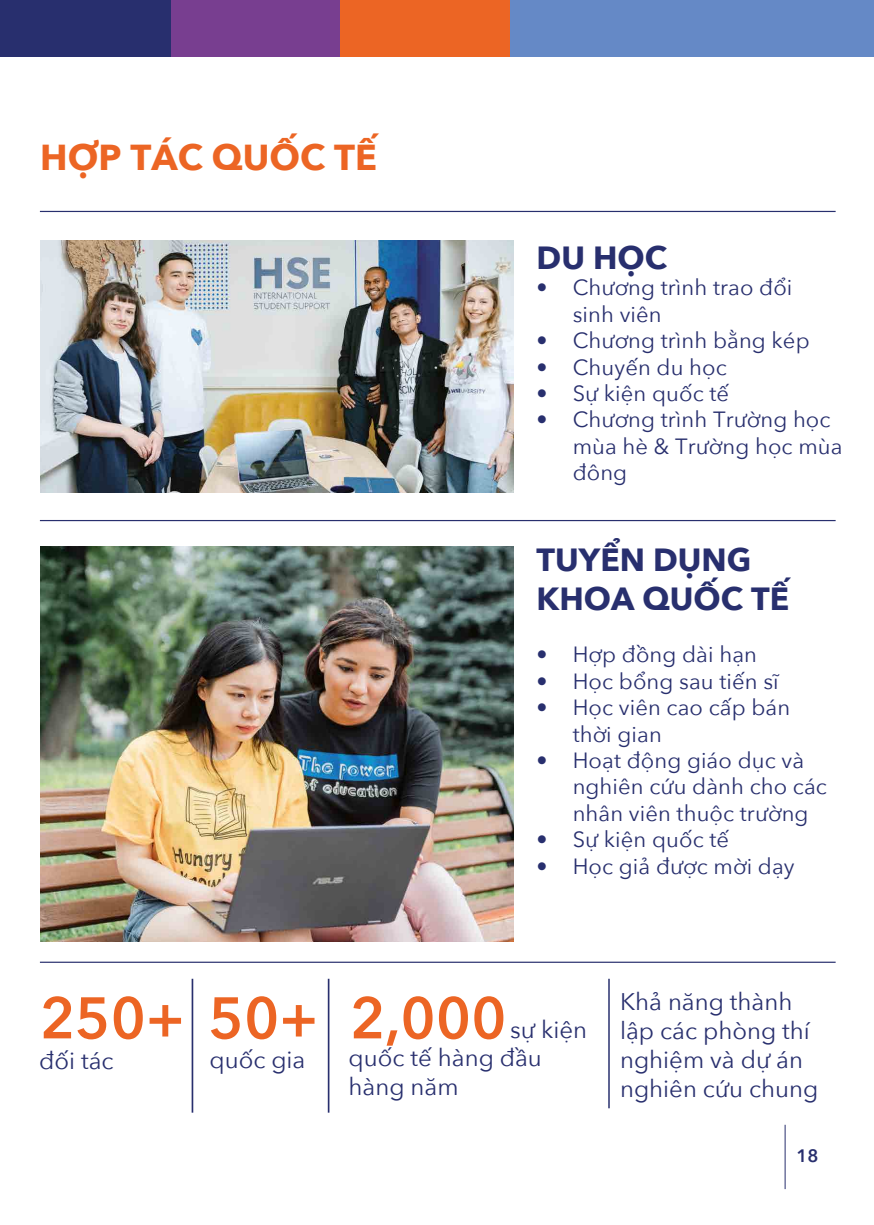
<style>
.page{position:relative;width:874px;height:1225px;background:#fff}
.page>*{position:absolute;margin:0;border:0;box-sizing:border-box;transform-origin:0 0}
.t1{font:600 58px "Avenir Next";color:#ec6524}
.t2{font:700 36px "Avenir Next";color:#ec6524}
.t3{font:700 32px/38.4px "Avenir Next";color:#282f6e}
.t4{font:24px/28.8px "Avenir Next";color:#282f6e}
.t5{font:22px/26.4px "Avenir Next";letter-spacing:.005em;color:#282f6e}
.t6{font:600 18px "Avenir Next";color:#282f6e}
</style>
<div class="page">
<hr style="left:784px;top:1124px;width:1px;height:65px;background:#282f6e">
<hr style="left:40px;top:211px;width:795px;height:1px;background:#282f6e">
<hr style="left:40px;top:520px;width:795px;height:1px;background:#282f6e">
<hr style="left:40px;top:961px;width:795px;height:2px;background:#282f6e">
<img style="left:40px;top:240px;width:473px;height:252px">
<img style="left:40px;top:547px;width:473px;height:394px">
<hr style="left:191px;top:978px;width:2px;height:134px;background:#282f6e">
<hr style="left:608px;top:978px;width:1px;height:130px;background:#282f6e">
<hr style="left:327px;top:978px;width:2px;height:134px;background:#282f6e">
<div style="left:339px;top:0;width:171px;height:57px;background:#ec6524"></div>
<div style="left:169px;top:0;width:170px;height:57px;background:#783e90"></div>
<div style="left:0;top:0;width:170px;height:57px;background:#282f6e"></div>
<div style="left:510px;top:0;width:363px;height:57px;background:#6589c6"></div>
<h2 class="t2" style="left:40px;top:126px;width:338px">HỢP TÁC QUỐC TẾ</h2>
<h3 class="t3" style="left:536px;top:238px;width:132px">DU HỌC</h3>
<p class="t5" style="left:572px;top:274px;width:221px;text-indent:-36px">• Chương trình trao đổi sinh viên</p>
<p class="t5" style="left:536px;top:326px;width:274px">• Chương trình bằng kép</p>
<p class="t5" style="left:536px;top:353px;width:191px">• Chuyến du học</p>
<p class="t5" style="left:536px;top:379px;width:194px">• Sự kiện quốc tế</p>
<p class="t5" style="left:572px;top:406px;width:271px;text-indent:-36px">• Chương trình Trường học mùa hè &amp; Trường học mùa đông</p>
<h3 class="t3" style="left:536px;top:540px;width:254px">TUYỂN DỤNG<br>KHOA QUỐC TẾ</h3>
<p class="t5" style="left:536px;top:640px;width:222px">• Hợp đồng dài hạn</p>
<p class="t5" style="left:536px;top:667px;width:243px">• Học bổng sau tiến sĩ</p>
<p class="t5" style="left:572px;top:693px;width:219px;text-indent:-36px">• Học viên cao cấp bán thời gian</p>
<p class="t5" style="left:572px;top:746px;width:255px;text-indent:-36px">• Hoạt động giáo dục và nghiên cứu dành cho các nhân viên thuộc trường</p>
<p class="t5" style="left:536px;top:825px;width:194px">• Sự kiện quốc tế</p>
<p class="t5" style="left:536px;top:852px;width:259px">• Học giả được mời dạy</p>
<h1 class="t1" style="left:40px;top:968px;width:468px">250+ 50+ 2,000</h1>
<p class="t4" style="left:39px;top:1045px;width:76px">đối tác</p>
<p class="t4" style="left:209px;top:1044px;width:97px">quốc gia</p>
<p class="t4" style="left:348px;top:1042px;width:195px">quốc tế hàng đầu hàng năm</p>
<p class="t4" style="left:510px;top:1014px;width:78px">sự kiện</p>
<p class="t4" style="left:619px;top:986px;width:199px">Khả năng thành lập các phòng thí nghiệm và dự án nghiên cứu chung</p>
<p class="t6" style="left:796px;top:1140px;width:23px">18</p>
</div>
